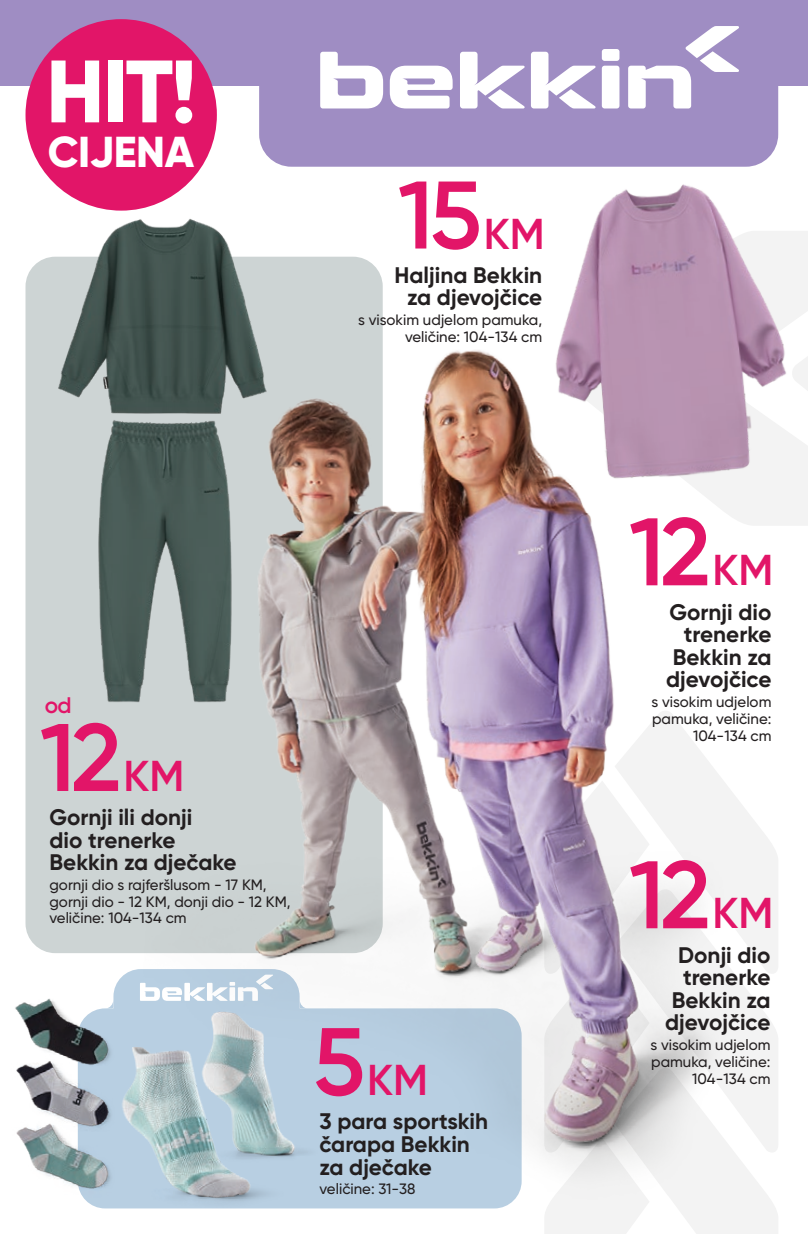
<style>
.page{position:relative;width:808px;height:1234px;background:#fff}
.page>*{position:absolute;margin:0;border:0;box-sizing:border-box;transform-origin:0 0}
.t1{font:600 95.7px "Gilroy";letter-spacing:-.045em;color:#e21568}
.t2{font:800 88.2px "Gilroy";color:#fff}
.t3{font:800 43.2px "Gilroy";letter-spacing:-.01em;color:#fff}
.t4{font:600 43.2px "Gilroy";color:#e21568}
.t5{font:700 22.5px/22.5px "Gilroy";color:#231f20}
.t6{font:600 22.5px "Gilroy";color:#e21568}
.t7{font:500 15px/16.8px "Gilroy";color:#231f20;text-align:right}
.s1{font-size:43.2px}
.s2{font-size:95.7px}
</style>
<div class="page">
<div style="left:0;top:0;width:808px;height:85px;background:#9f8dc3"></div>
<div style="left:259px;top:13px;width:519px;height:154px;background:#9f8dc3;border-radius:32px"></div>
<svg style="left:320px;top:52px;width:63px;height:56px"></svg>
<svg style="left:390px;top:66px;width:63px;height:42px"></svg>
<div style="left:602px;top:49px;width:17px;height:12px;background:#fff;border-radius:3px"></div>
<svg style="left:531px;top:52px;width:64px;height:56px"></svg>
<svg style="left:460px;top:52px;width:65px;height:56px"></svg>
<div style="left:602px;top:66px;width:17px;height:42px;background:#fff;border-radius:3px"></div>
<svg style="left:628px;top:26px;width:111px;height:82px"></svg>
<div style="left:26px;top:256px;width:357px;height:696px;background:#cdd4d4;border-radius:30px"></div>
<div style="left:113px;top:968px;width:187px;height:74px;background:#b8cfe2;border-radius:27px"></div>
<svg style="left:545px;top:1214px;width:233px;height:19px"></svg>
<img style="left:130px;top:281px;width:663px;height:933px">
<img style="left:98px;top:435px;width:161px;height:287px">
<img style="left:44px;top:196px;width:242px;height:239px">
<img style="left:518px;top:155px;width:290px;height:353px">
<img style="left:118px;top:1021px;width:178px;height:193px">
<img style="left:172px;top:1000px;width:161px;height:171px">
<img style="left:26px;top:1148px;width:101px;height:62px">
<img style="left:16px;top:1047px;width:111px;height:101px">
<img style="left:15px;top:988px;width:103px;height:93px">
<div style="left:26px;top:19px;width:191px;height:191px;background:#e21568;border-radius:50%"></div>
<h2 class="t2" style="left:46px;top:36px;width:152px">HIT!</h2>
<h3 class="t3" style="left:48px;top:124px;width:148px">CIJENA</h3>
<h1 class="t1" style="left:398px;top:156px;width:148px">15<span class="s1">KM</span></h1>
<h3 class="t5" style="left:395px;top:263px;width:149px;text-align:center">Haljina Bekkin za djevojčice</h3>
<p class="t7" style="left:358px;top:311px;width:186px">s visokim udjelom pamuka, veličine: 104-134 cm</p>
<h3 class="t6" style="left:45px;top:691px;width:28px">od</h3>
<h1 class="t1" style="left:40px;top:698px;width:146px">12<span class="s1">KM</span></h1>
<h3 class="t5" style="left:49px;top:805px;width:189px">Gornji ili donji<br>dio trenerke<br>Bekkin za dječake</h3>
<p class="t7" style="left:49px;top:875px;width:243px;text-align:left">gornji dio s rajferšlusom - 17 KM, gornji dio - 12 KM, donji dio - 12 KM, veličine: 104-134 cm</p>
<h3 class="t4" style="left:313px;top:1052px;width:116px"><span class="s2">5</span>KM</h3>
<h3 class="t5" style="left:319px;top:1109px;width:170px">3 para sportskih čarapa Bekkin za dječake</h3>
<p class="t7" style="left:319px;top:1179px;width:97px">veličine: 31-38</p>
<h1 class="t1" style="left:629px;top:492px;width:146px">12<span class="s1">KM</span></h1>
<h3 class="t5" style="left:666px;top:600px;width:107px;text-align:right">Gornji dio trenerke<br>Bekkin za djevojčice</h3>
<p class="t7" style="left:651px;top:692px;width:121px">s visokim udjelom pamuka, veličine:<br>104-134 cm</p>
<h1 class="t1" style="left:629px;top:835px;width:146px">12<span class="s1">KM</span></h1>
<h3 class="t5" style="left:665px;top:943px;width:107px;text-align:right">Donji dio trenerke<br>Bekkin za djevojčice</h3>
<p class="t7" style="left:650px;top:1035px;width:121px">s visokim udjelom pamuka, veličine:<br>104-134 cm</p>
</div>
